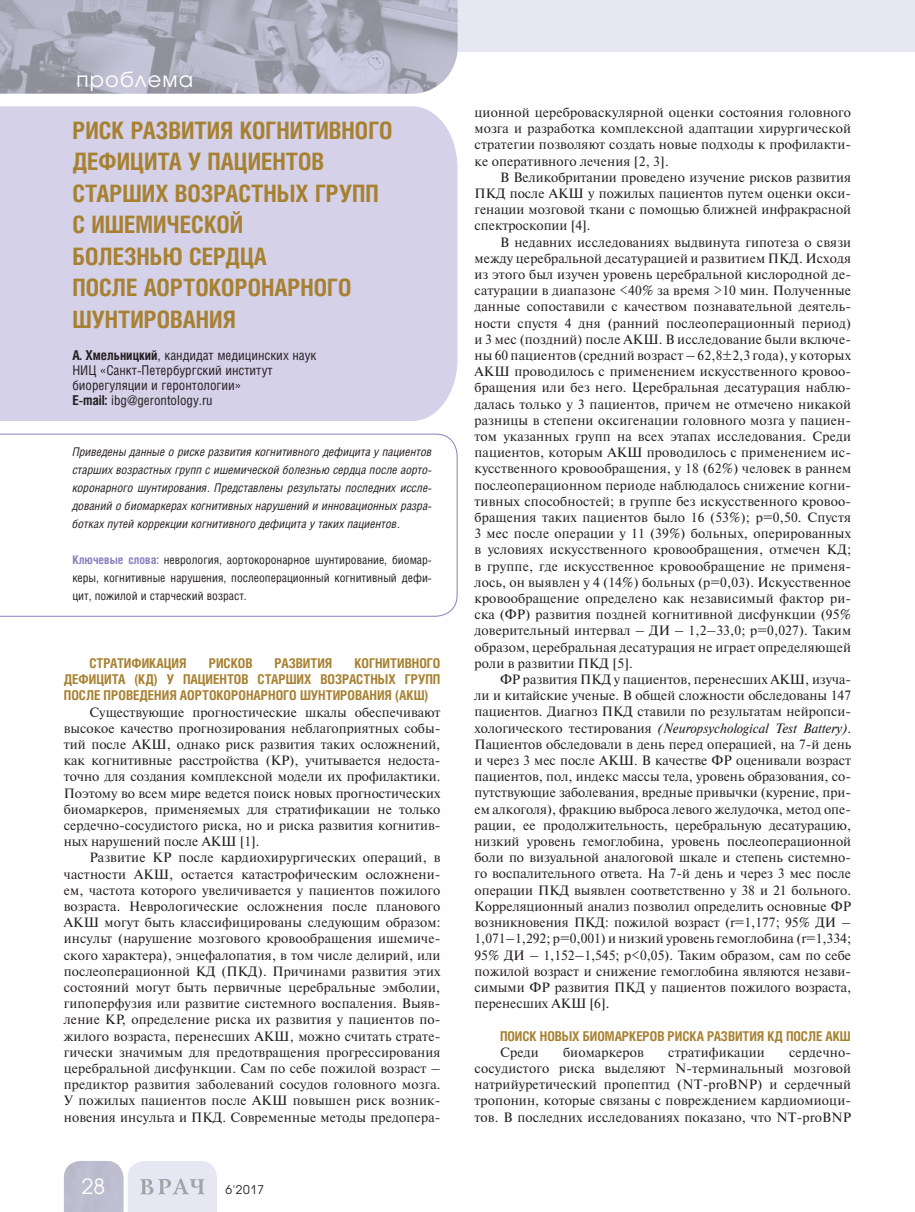
<style>
.page{position:relative;width:915px;height:1212px;background:#fff}
.page>*{position:absolute;margin:0;border:0;box-sizing:border-box;transform-origin:0 0}
.t1{font:700 24px/31.5px "Helios Cond";color:#a78131}
.t2{font:21px "Avant Garde Gothic C";letter-spacing:.05em;color:#fff}
.t3{font:13.5px/16.2px "Newton C";letter-spacing:.01em;color:#231f20;text-align:justify}
.t4{font:700 13.5px/16.2px "Helios Cond";color:#a78131;text-align:justify}
.t5{font:13.5px/15px "Helios Cond";color:#231f20}
.t6{font:italic 12px/18px "Helios Cond";color:#231f20;text-align:justify}
.t7{font:12px/18px "Helios Cond";color:#231f20;text-align:justify}
.t8{font:12px "Avant Garde Gothic C";color:#231f20}
.s1{font-weight:700}
.s2{font-weight:700;color:#8781bd}
.s3{font-style:italic}
</style>
<div class="page">
<div style="left:0;top:0;width:914px;height:51px;background:#e7e6f3"></div>
<svg style="left:64px;top:1161px;width:153px;height:51px;background:#d5d4e2"></svg>
<div style="left:0;top:106px;width:457px;height:315px;background:#d4d1e9"></div>
<svg style="left:0;top:433px;width:457px;height:184px"></svg>
<svg style="left:0;top:0;width:412px;height:94px;background:#adacbc"></svg>
<img style="left:412px;top:0;width:45px;height:94px">
<h2 class="t2" style="left:77px;top:70px;width:118px">проблема</h2>
<h1 class="t1" style="left:72px;top:117px;width:321px">РИСК РАЗВИТИЯ КОГНИТИВНОГО<br>ДЕФИЦИТА У ПАЦИЕНТОВ<br>СТАРШИХ ВОЗРАСТНЫХ ГРУПП<br>С ИШЕМИЧЕСКОЙ<br>БОЛЕЗНЬЮ СЕРДЦА<br>ПОСЛЕ АОРТОКОРОНАРНОГО<br>ШУНТИРОВАНИЯ</h1>
<p class="t5" style="left:72px;top:349px;width:245px"><span class="s1">А. Хмельницкий</span>, кандидат медицинских наук НИЦ «Санкт-Петербургский институт биорегуляции и геронтологии»<br><span class="s1">E-mail:</span> ibg@gerontology.ru</p>
<p class="t6" style="left:72px;top:444px;width:361px">Приведены данные о риске развития когнитивного дефицита у пациентов старших возрастных групп с ишемической болезнью сердца после аорто&shy;коронарного шунтирования. Представлены результаты последних иссле&shy;дований о биомаркерах когнитивных нарушений и инновационных разра&shy;ботках путей коррекции когнитивного дефицита у таких пациентов.</p>
<p class="t7" style="left:72px;top:552px;width:361px"><span class="s2">Ключевые слова:</span> неврология, аортокоронарное шунтирование, биомар&shy;керы, когнитивные нарушения, послеоперационный когнитивный дефи&shy;цит, пожилой и старческий возраст.</p>
<p class="t4" style="left:64px;top:656px;width:378px;text-indent:290px">КОГНИТИВНОГО ДЕФИЦИТА (КД) У ПАЦИЕНТОВ СТАРШИХ ВОЗРАСТНЫХ ГРУПП ПОСЛЕ ПРОВЕДЕНИЯ АОРТОКОРОНАРНОГО ШУНТИРОВАНИЯ (АКШ)</p>
<p class="t3" style="left:64px;top:705px;width:378px;text-indent:26px">Существующие прогностические шкалы обеспечивают высокое качество прогнозирования неблагоприятных собы&shy;тий после АКШ, однако риск развития таких осложнений, как когнитивные расстройства (КР), учитывается недоста&shy;точно для создания комплексной модели их профилактики.<br>Поэтому во всем мире ведется поиск новых прогностических биомаркеров, применяемых для стратификации не только сердечно-сосудистого риска, но и риска развития когнитив&shy;ных нарушений после АКШ [1].</p>
<p class="t3" style="left:64px;top:851px;width:378px;text-indent:26px">Развитие КР после кардиохирургических операций, в частности АКШ, остается катастрофическим осложнени&shy;ем, частота которого увеличивается у пациентов пожилого возраста. Неврологические осложнения после планового АКШ могут быть классифицированы следующим образом: инсульт (нарушение мозгового кровообращения ишемиче&shy;ского характера), энцефалопатия, в том числе делирий, или послеоперационной КД (ПКД). Причинами развития этих состояний могут быть первичные церебральные эмболии, гипоперфузия или развитие системного воспаления. Выяв&shy;ление КР, определение риска их развития у пациентов по&shy;жилого возраста, перенесших АКШ, можно считать страте&shy;гически значимым для предотвращения прогрессирования церебральной дисфункции. Сам по себе пожилой возраст – предиктор развития заболеваний сосудов головного мозга.<br>У пожилых пациентов после АКШ повышен риск возник&shy;новения инсульта и ПКД. Современные методы предопера-</p>
<p class="t4" style="left:89px;top:656px;width:99px">СТРАТИФИКАЦИЯ</p>
<p class="t4" style="left:209px;top:656px;width:45px">РИСКОВ</p>
<p class="t4" style="left:274px;top:656px;width:59px">РАЗВИТИЯ</p>
<h2 class="t2" style="left:82px;top:1177px;width:25px">28</h2>
<p class="t8" style="left:225px;top:1184px;width:40px">6'2017</p>
<p class="t3" style="left:474px;top:106px;width:378px">ционной цереброваскулярной оценки состояния головного мозга и разработка комплексной адаптации хирургической стратегии позволяют создать новые подходы к профилакти&shy;ке оперативного лечения [2, 3].</p>
<p class="t3" style="left:474px;top:170px;width:378px;text-indent:26px">В Великобритании проведено изучение рисков развития ПКД после АКШ у пожилых пациентов путем оценки окси&shy;генации мозговой ткани с помощью ближней инфракрасной спектроскопии [4].</p>
<p class="t3" style="left:474px;top:235px;width:378px;text-indent:26px">В недавних исследованиях выдвинута гипотеза о связи между церебральной десатурацией и развитием ПКД. Исходя из этого был изучен уровень церебральной кислородной де&shy;сатурации в диапазоне &lt;40% за время &gt;10 мин. Полученные данные сопоставили с качеством познавательной деятель&shy;ности спустя 4 дня (ранний послеоперационный период) и 3 мес (поздний) после АКШ. В исследование были включе&shy;ны 60 пациентов (средний возраст – 62,8±2,3 года), у которых АКШ проводилось с применением искусственного кровоо&shy;бращения или без него. Церебральная десатурация наблю&shy;далась только у 3 пациентов, причем не отмечено никакой разницы в степени оксигенации головного мозга у пациен&shy;том указанных групп на всех этапах исследования. Среди пациентов, которым АКШ проводилось с применением ис&shy;кусственного кровообращения, у 18 (62%) человек в раннем послеоперационном периоде наблюдалось снижение когни&shy;тивных способностей; в группе без искусственного кровоо&shy;бращения таких пациентов было 16 (53%); р=0,50. Спустя 3 мес после операции у 11 (39%) больных, оперированных в условиях искусственного кровообращения, отмечен КД; в группе, где искусственное кровообращение не применя&shy;лось, он выявлен у 4 (14%) больных (р=0,03). Искусственное кровообращение определено как независимый фактор ри&shy;ска (ФР) развития поздней когнитивной дисфункции (95% доверительный интервал – ДИ – 1,2–33,0; р=0,027). Таким образом, церебральная десатурация не играет определяющей роли в развитии ПКД [5].</p>
<p class="t3" style="left:474px;top:673px;width:378px;text-indent:26px">ФР развития ПКД у пациентов, перенесших АКШ, изуча&shy;ли и китайские ученые. В общей сложности обследованы 147 пациентов. Диагноз ПКД ставили по результатам нейропси&shy;хологического тестирования <span class="s3">(Neuropsychological Test Battery)</span>.<br>Пациентов обследовали в день перед операцией, на 7-й день и через 3 мес после АКШ. В качестве ФР оценивали возраст пациентов, пол, индекс массы тела, уровень образования, со&shy;путствующие заболевания, вредные привычки (курение, при&shy;ем алкоголя), фракцию выброса левого желудочка, метод опе&shy;рации, ее продолжительность, церебральную десатурацию, низкий уровень гемоглобина, уровень послеоперационной боли по визуальной аналоговой шкале и степень системно&shy;го воспалительного ответа. На 7-й день и через 3 мес после операции ПКД выявлен соответственно у 38 и 21 больного.<br>Корреляционный анализ позволил определить основные ФР возникновения ПКД: пожилой возраст (r=1,177; 95% ДИ – 1,071–1,292; р=0,001) и низкий уровень гемоглобина (r=1,334; 95% ДИ – 1,152–1,545; р&lt;0,05). Таким образом, сам по себе пожилой возраст и снижение гемоглобина являются незави&shy;симыми ФР развития ПКД у пациентов пожилого возраста, перенесших АКШ [6].</p>
<p class="t4" style="left:500px;top:1029px;width:352px">ПОИСК НОВЫХ БИОМАРКЕРОВ РИСКА РАЗВИТИЯ КД ПОСЛЕ АКШ</p>
<p class="t3" style="left:500px;top:1045px;width:40px">Среди</p>
<p class="t3" style="left:563px;top:1045px;width:82px">биомаркеров</p>
<p class="t3" style="left:668px;top:1045px;width:98px">стратификации</p>
<p class="t3" style="left:474px;top:1045px;width:378px;text-indent:314px">сердечно&shy;сосудистого риска выделяют N-терминальный мозговой натрийуретический пропептид (NT-proBNP) и сердечный тропонин, которые связаны с повреждением кардиомиоци&shy;тов. В последних исследованиях показано, что NT-proBNP</p>
</div>
